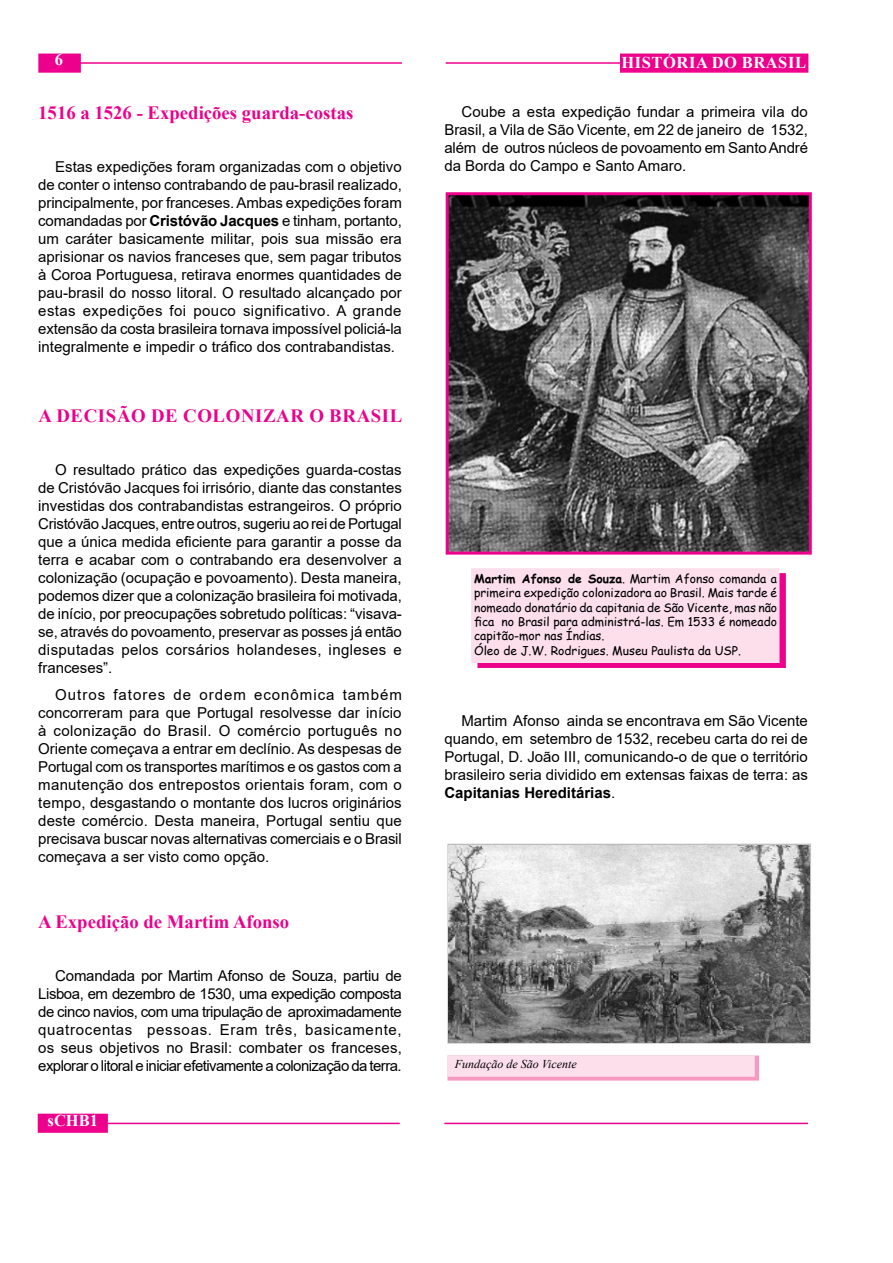
<style>
.page{position:relative;width:893px;height:1263px;background:#fff}
.page>*{position:absolute;margin:0;border:0;box-sizing:border-box;transform-origin:0 0}
.t1{font:700 18.75px "Times New Roman";color:#ec008c}
.t2{font:700 18.75px "Times New Roman";letter-spacing:.035em;color:#ec008c}
.t3{font:700 16.5px "Times New Roman";letter-spacing:.035em;color:#fff}
.t4{font:15px/18px "Arial";color:#000;text-align:justify}
.t5{font:12px/14.4px "Comic Sans MS";color:#000}
.t6{font:italic 12px "Times New Roman";color:#000}
.s1{font-weight:700}
</style>
<div class="page">
<hr style="left:446px;top:62px;width:271px;height:2px;background:#ec008c">
<div style="left:38px;top:54px;width:43px;height:19px;background:#ec008c;border:2px solid #ec008c"></div>
<hr style="left:444px;top:1123px;width:364px;height:1px;background:#ec008c">
<hr style="left:38px;top:1123px;width:362px;height:1px;background:#ec008c">
<hr style="left:77px;top:62px;width:325px;height:2px;background:#ec008c">
<div style="left:38px;top:1114px;width:70px;height:19px;background:#ec008c;border:2px solid #ec008c"></div>
<div style="left:620px;top:54px;width:188px;height:19px;background:#ec008c;border:2px solid #ec008c"></div>
<div style="left:477px;top:573px;width:309px;height:95px;background:#ec008c"></div>
<div style="left:471px;top:568px;width:308px;height:95px;background:#fcdfeb"></div>
<img style="left:450px;top:196px;width:358px;height:355px">
<div style="left:446px;top:192px;width:366px;height:363px;border:3px solid #ec008c"></div>
<img style="left:448px;top:845px;width:362px;height:198px">
<div style="left:447px;top:1055px;width:312px;height:25px;background:#f49ac2"></div>
<div style="left:447px;top:1055px;width:308px;height:22px;background:#fcdfeb;border:2px solid #fcdfeb"></div>
<p class="t3" style="left:55px;top:48px;width:10px">6</p>
<p class="t1" style="left:38px;top:99px;width:317px">1516 a 1526 - Expedições guarda-costas</p>
<p class="t4" style="left:38px;top:158px;width:365px;text-indent:17px">Estas expedições foram organizadas com o objetivo de conter o intenso contrabando de pau-brasil realizado, principalmente, por franceses. Ambas expedições foram comandadas por <span class="s1">Cristóvão Jacques</span> e tinham, portanto, um caráter basicamente militar, pois sua missão era aprisionar os navios franceses que, sem pagar tributos à Coroa Portuguesa, retirava enormes quantidades de pau-brasil do nosso litoral. O resultado alcançado por estas expedições foi pouco significativo. A grande extensão da costa brasileira tornava impossível policiá-la integralmente e impedir o tráfico dos contrabandistas.</p>
<p class="t2" style="left:39px;top:402px;width:365px">A DECISÃO DE COLONIZAR O BRASIL</p>
<p class="t4" style="left:38px;top:461px;width:365px;text-indent:17px">O resultado prático das expedições guarda-costas de Cristóvão Jacques foi irrisório, diante das constantes investidas dos contrabandistas estrangeiros. O próprio Cristóvão Jacques, entre outros, sugeriu ao rei de Portugal que a única medida eficiente para garantir a posse da terra e acabar com o contrabando era desenvolver a colonização (ocupação e povoamento). Desta maneira, podemos dizer que a colonização brasileira foi motivada, de início, por preocupações sobretudo políticas: “visava&shy;se, através do povoamento, preservar as posses já então disputadas pelos corsários holandeses, ingleses e franceses”.</p>
<p class="t4" style="left:38px;top:685px;width:365px;text-indent:17px">Outros fatores de ordem econômica também concorreram para que Portugal resolvesse dar início à colonização do Brasil. O comércio português no Oriente começava a entrar em declínio. As despesas de Portugal com os transportes marítimos e os gastos com a manutenção dos entrepostos orientais foram, com o tempo, desgastando o montante dos lucros originários deste comércio. Desta maneira, Portugal sentiu que precisava buscar novas alternativas comerciais e o Brasil começava a ser visto como opção.</p>
<p class="t1" style="left:38px;top:908px;width:253px">A Expedição de Martim Afonso</p>
<p class="t4" style="left:38px;top:966px;width:365px;text-indent:17px">Comandada por Martim Afonso de Souza, partiu de Lisboa, em dezembro de 1530, uma expedição composta de cinco navios, com uma tripulação de aproximadamente quatrocentas pessoas. Eram três, basicamente, os seus objetivos no Brasil: combater os franceses, explorar o litoral e iniciar efetivamente a colonização da terra.</p>
<p class="t3" style="left:48px;top:1108px;width:52px">sCHB1</p>
<p class="t3" style="left:621px;top:50px;width:186px">HISTÓRIA DO BRASIL</p>
<p class="t4" style="left:444px;top:103px;width:365px;text-indent:17px">Coube a esta expedição fundar a primeira vila do Brasil, a Vila de São Vicente, em 22 de janeiro de 1532, além de outros núcleos de povoamento em Santo André da Borda do Campo e Santo Amaro.</p>
<p class="t5" style="left:474px;top:571px;width:304px"><span class="s1">Martim Afonso de Souza</span>. Martim Afonso comanda a primeira expedição colonizadora ao Brasil. Mais tarde é nomeado donatário da capitania de São Vicente, mas não fica no Brasil para administrá-las. Em 1533 é nomeado capitão-mor nas Índias.<br>Óleo de J.W. Rodrigues. Museu Paulista da USP.</p>
<p class="t4" style="left:444px;top:712px;width:365px;text-indent:17px">Martim Afonso ainda se encontrava em São Vicente quando, em setembro de 1532, recebeu carta do rei de Portugal, D. João III, comunicando-o de que o território brasileiro seria dividido em extensas faixas de terra: as <span class="s1">Capitanias Hereditárias</span>.</p>
<p class="t6" style="left:455px;top:1056px;width:124px">Fundação de São Vicente</p>
</div>
